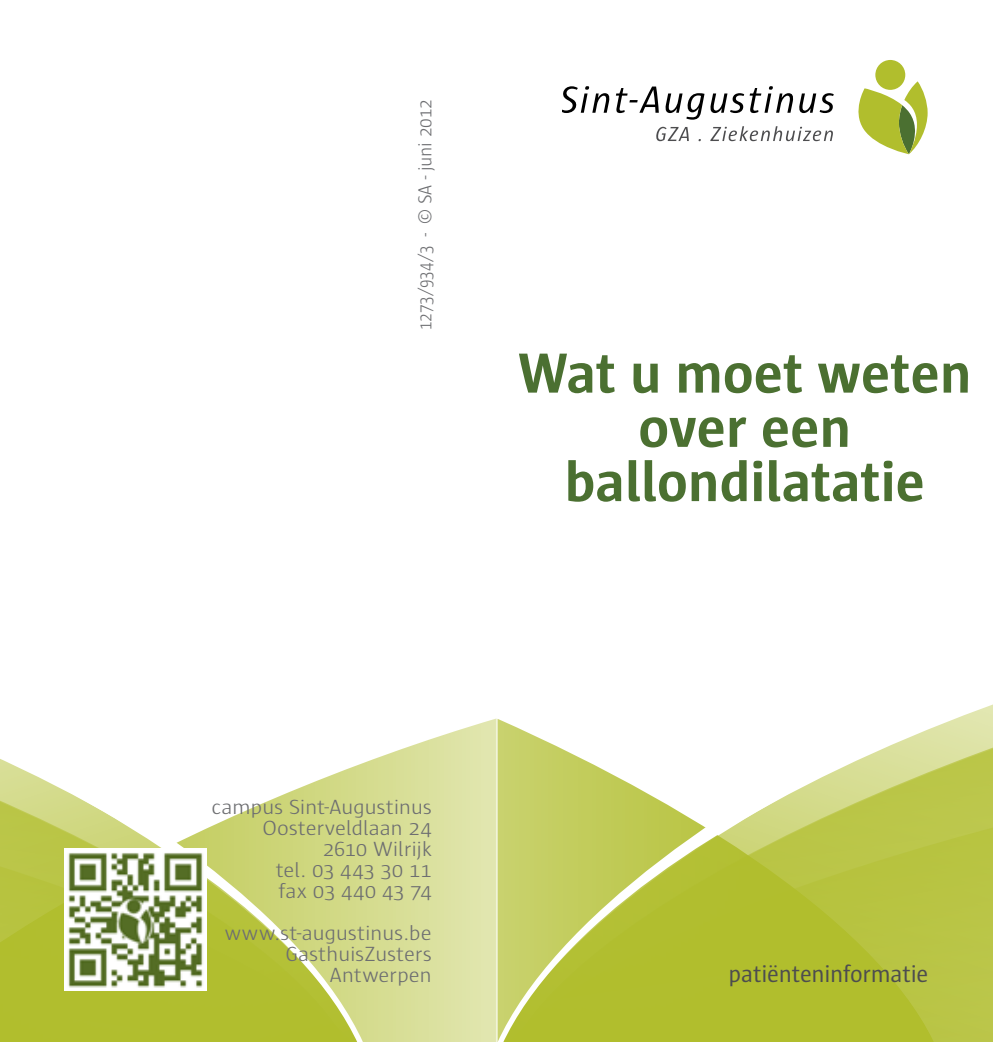
<style>
.page{position:relative;width:993px;height:1042px;background:#fff}
.page>*{position:absolute;margin:0;border:0;box-sizing:border-box;transform-origin:0 0}
.t1{font:700 57.75px/54.2px "Sun";color:#4b7031;text-align:center}
.t2{font:24.5px "Sun";letter-spacing:-.01em;color:#4d4d4f}
.t3{font:300 21px/21px "Sun";letter-spacing:-.015em;color:#6d6e71;text-align:right;scale:1.1 1}
.t4{font:300 19.25px "Sun";letter-spacing:-.01em;color:#6d6e71;scale:.9 1}
</style>
<div class="page">
<svg style="left:496px;top:705px;width:496px;height:41px"></svg>
<svg style="left:496px;top:746px;width:496px;height:296px;background:#c2cc5c"></svg>
<div style="left:875px;top:60px;width:29px;height:30px;background:#b1be2d;border-radius:50%"></div>
<svg style="left:858px;top:81px;width:69px;height:73px"></svg>
<svg style="left:562px;top:86px;width:96px;height:27px"></svg>
<svg style="left:665px;top:86px;width:168px;height:34px"></svg>
<svg style="left:656px;top:127px;width:32px;height:14px"></svg>
<svg style="left:710px;top:126px;width:123px;height:15px"></svg>
<svg style="left:407px;top:718px;width:89px;height:324px;background:#dee3a8"></svg>
<svg style="left:0;top:748px;width:404px;height:294px"></svg>
<img style="left:64px;top:848px;width:142px;height:142px">
<p class="t4" style="left:415px;top:330px;width:258px;rotate:-90deg">1273/934/3 - © SA - juni 2012</p>
<h1 class="t1" style="left:518px;top:346px;width:455px">Wat u moet weten over een ballondilatatie</h1>
<p class="t3" style="left:211px;top:797px;width:202px">campus Sint-Augustinus<br>Oosterveldlaan 24<br>2610 Wilrijk<br>tel. 03 443 30 11<br>fax 03 440 43 74</p>
<p class="t3" style="left:225px;top:923px;width:190px">www.st-augustinus.be<br>GasthuisZusters<br>Antwerpen</p>
<p class="t2" style="left:728px;top:961px;width:201px">patiënteninformatie</p>
</div>
